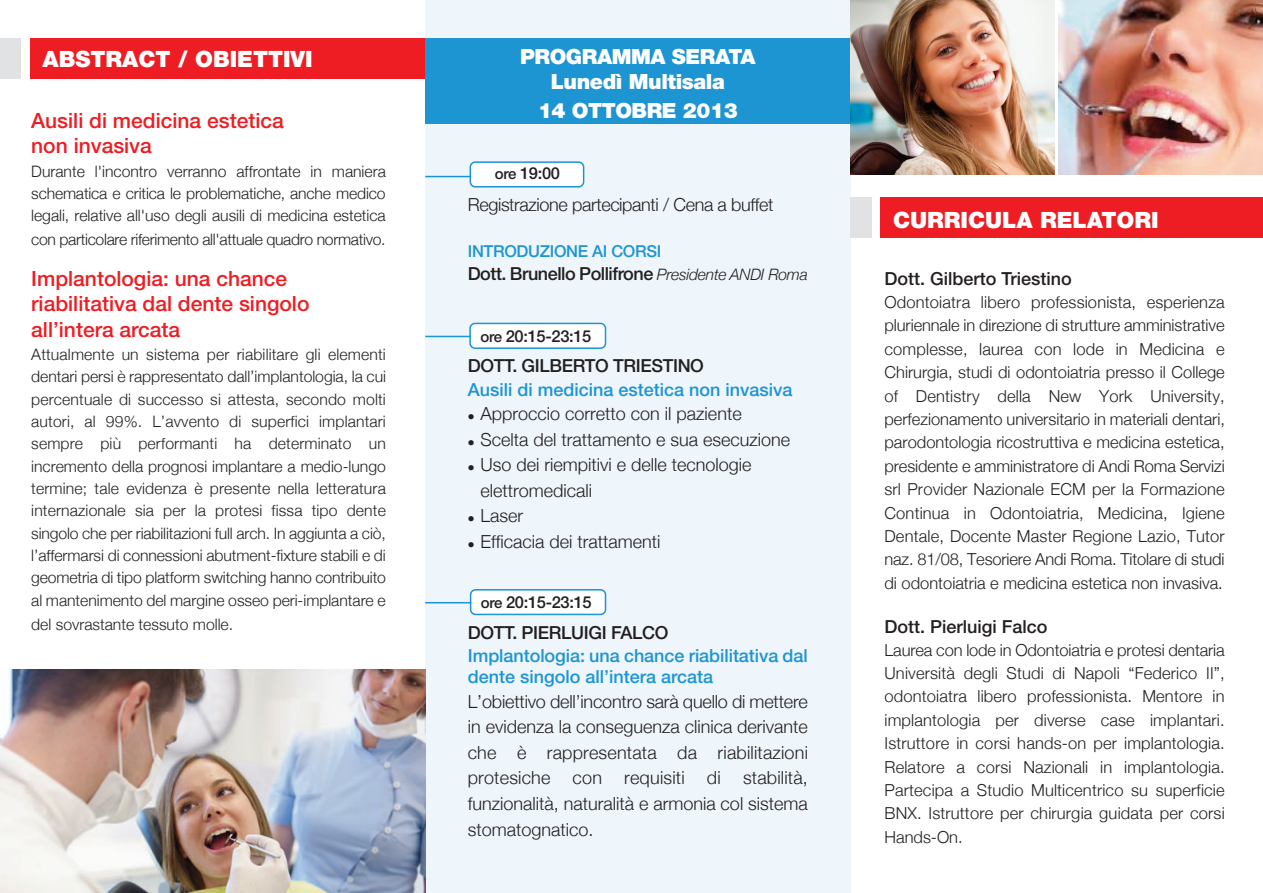
<style>
.page{position:relative;width:1263px;height:893px;background:#fff}
.page>*{position:absolute;margin:0;border:0;box-sizing:border-box;transform-origin:0 0}
.t1{font:900 22.5px "Helvetica Neue";color:#fff}
.t2{font:500 21px/25.2px "Helvetica Neue";color:#ee1d23}
.t3{font:900 21px/25.2px "Helvetica Neue";letter-spacing:-.02em;color:#fff;text-align:center}
.t4{font:300 18px/25.5px "Helvetica Neue";color:#231f20}
.t5{font:500 18px/21.6px "Helvetica Neue";color:#1d95d3}
.t6{font:500 18px "Helvetica Neue";letter-spacing:-.02em;color:#231f20}
.t7{font:500 18px "Helvetica Neue";color:#231f20}
.t8{font:300 18px "Helvetica Neue";letter-spacing:-.02em;color:#231f20}
.t9{font:300 16.5px/23.4px "Helvetica Neue";color:#231f20;text-align:justify}
.t10{font:500 16.5px "Helvetica Neue";letter-spacing:-.02em;color:#231f20}
.t11{font:500 16.5px "Helvetica Neue";letter-spacing:-.02em;color:#1d95d3}
.t12{font:300 15.75px/22.4px "Helvetica Neue";color:#231f20;text-align:justify}
.s1{font-size:15px}
.s2{font-weight:300;font-style:italic;font-size:15.75px}
</style>
<div class="page">
<div style="left:425px;top:0;width:425px;height:893px;background:#eef5fb"></div>
<div style="left:0;top:38px;width:21px;height:41px;background:#e1e2e4"></div>
<div style="left:30px;top:38px;width:395px;height:41px;background:#ee1d23"></div>
<div style="left:425px;top:38px;width:425px;height:85px;background:#1d95d3"></div>
<hr style="left:425px;top:176px;width:51px;height:1px;background:#1d95d3">
<hr style="left:425px;top:336px;width:48px;height:1px;background:#1d95d3">
<hr style="left:425px;top:602px;width:48px;height:1px;background:#1d95d3">
<svg style="left:469px;top:161px;width:115px;height:27px"></svg>
<svg style="left:469px;top:323px;width:137px;height:26px"></svg>
<svg style="left:470px;top:589px;width:136px;height:26px"></svg>
<div style="left:850px;top:198px;width:22px;height:40px;background:#e1e2e4"></div>
<div style="left:880px;top:198px;width:383px;height:40px;background:#ee1d23"></div>
<img style="left:0;top:669px;width:426px;height:224px">
<img style="left:850px;top:0;width:204px;height:174px">
<img style="left:1059px;top:0;width:204px;height:174px">
<h1 class="t1" style="left:43px;top:51px;width:272px">ABSTRACT / OBIETTIVI</h1>
<p class="t3" style="left:520px;top:45px;width:237px">PROGRAMMA SERATA<br>Lunedì Multisala</p>
<p class="t3" style="left:538px;top:99px;width:201px">14 OTTOBRE 2013</p>
<p class="t2" style="left:31px;top:110px;width:254px">Ausili di medicina estetica non invasiva</p>
<p class="t12" style="left:31px;top:160px;width:356px">Durante l'incontro verranno affrontate in maniera schematica e critica le problematiche, anche medico legali, relative all'uso degli ausili di medicina estetica con particolare riferimento all'attuale quadro normativo.</p>
<p class="t2" style="left:31px;top:268px;width:280px">Implantologia: una chance riabilitativa dal dente singolo all’intera arcata</p>
<p class="t12" style="left:31px;top:343px;width:356px">Attualmente un sistema per riabilitare gli elementi dentari persi è rappresentato dall’implantologia, la cui percentuale di successo si attesta, secondo molti autori, al 99%. L’avvento di superfici implantari sempre più performanti ha determinato un incremento della prognosi implantare a medio-lungo termine; tale evidenza è presente nella letteratura internazionale sia per la protesi fissa tipo dente singolo che per riabilitazioni full arch. In aggiunta a ciò, l’affermarsi di connessioni abutment-fixture stabili e di geometria di tipo platform switching hanno contribuito al mantenimento del margine osseo peri-implantare e</p>
<p class="t12" style="left:31px;top:613px;width:203px">del sovrastante tessuto molle.</p>
<p class="t10" style="left:495px;top:167px;width:67px"><span class="s1">ore</span> 19:00</p>
<p class="t8" style="left:468px;top:194px;width:307px">Registrazione partecipanti / Cena a buffet</p>
<p class="t11" style="left:468px;top:245px;width:195px">INTRODUZIONE AI CORSI</p>
<p class="t6" style="left:468px;top:267px;width:342px">Dott. Brunello Pollifrone <span class="s2">Presidente ANDI Roma</span></p>
<p class="t10" style="left:480px;top:330px;width:112px"><span class="s1">ore</span> 20:15-23:15</p>
<p class="t6" style="left:468px;top:360px;width:238px">DOTT. GILBERTO TRIESTINO</p>
<p class="t5" style="left:468px;top:380px;width:326px">Ausili di medicina estetica non invasiva</p>
<p class="t4" style="left:468px;top:401px;width:275px">● Approccio corretto con il paziente</p>
<p class="t4" style="left:468px;top:426px;width:324px">● Scelta del trattamento e sua esecuzione</p>
<p class="t4" style="left:480px;top:452px;width:273px;text-indent:-13px">● Uso dei riempitivi e delle tecnologie elettromedicali</p>
<p class="t4" style="left:468px;top:503px;width:57px">● Laser</p>
<p class="t4" style="left:468px;top:528px;width:194px">● Efficacia dei trattamenti</p>
<p class="t10" style="left:481px;top:596px;width:112px"><span class="s1">ore</span> 20:15-23:15</p>
<p class="t6" style="left:468px;top:626px;width:202px">DOTT. PIERLUIGI FALCO</p>
<p class="t5" style="left:468px;top:646px;width:342px">Implantologia: una chance riabilitativa dal dente singolo all’intera arcata</p>
<p class="t4" style="left:468px;top:688px;width:342px;text-align:justify">L’obiettivo dell’incontro sarà quello di mettere in evidenza la conseguenza clinica derivante che è rappresentata da riabilitazioni protesiche con requisiti di stabilità, funzionalità, naturalità e armonia col sistema stomatognatico.</p>
<h1 class="t1" style="left:893px;top:212px;width:267px">CURRICULA RELATORI</h1>
<p class="t7" style="left:884px;top:272px;width:189px">Dott. Gilberto Triestino</p>
<p class="t9" style="left:884px;top:290px;width:342px">Odontoiatra libero professionista, esperienza pluriennale in direzione di strutture amministrative complesse, laurea con lode in Medicina e Chirurgia, studi di odontoiatria presso il College of Dentistry della New York University, perfezionamento universitario in materiali dentari, parodontologia ricostruttiva e medicina estetica, presidente e amministratore di Andi Roma Servizi srl Provider Nazionale ECM per la Formazione Continua in Odontoiatria, Medicina, Igiene Dentale, Docente Master Regione Lazio, Tutor naz. 81/08, Tesoriere Andi Roma. Titolare di studi di odontoiatria e medicina estetica non invasiva.</p>
<p class="t7" style="left:884px;top:620px;width:165px">Dott. Pierluigi Falco</p>
<p class="t9" style="left:884px;top:638px;width:342px">Laurea con lode in Odontoiatria e protesi dentaria Università degli Studi di Napoli “Federico II”, odontoiatra libero professionista. Mentore in implantologia per diverse case implantari.<br>Istruttore in corsi hands-on per implantologia.<br>Relatore a corsi Nazionali in implantologia.<br>Partecipa a Studio Multicentrico su superficie BNX. Istruttore per chirurgia guidata per corsi Hands-On.</p>
</div>
